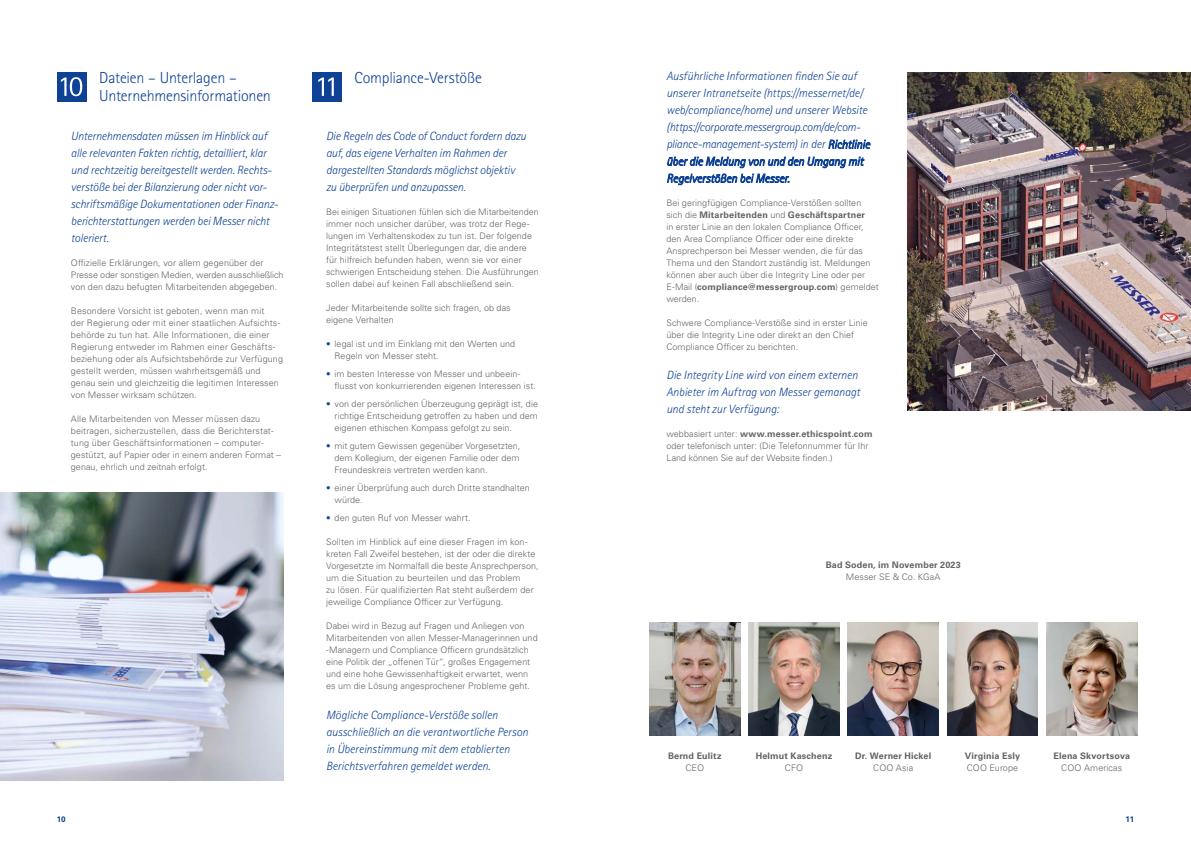
<style>
.page{position:relative;width:1191px;height:842px;background:#fff}
.page>*{position:absolute;margin:0;border:0;box-sizing:border-box;transform-origin:0 0}
.t1{font:300 16px/18px "Rotis Sans Serif Pro";letter-spacing:-.01em;color:#0f4295}
.t2{font:italic 300 12px/17px "Rotis Sans Serif Pro";letter-spacing:-.01em;color:#0f4295}
.t3{font:300 9px/12px "Univers LT Pro 45";letter-spacing:.005em;color:#636362}
.t4{font:700 9px "Univers LT Pro 65";letter-spacing:.02em;color:#636362}
.t5{font:700 8px "Univers LT Pro 65";color:#0f4295}
.s1{color:#0f4295}
.s2{font-family:"Univers LT Pro 45";font-weight:300}
</style>
<div class="page">
<div style="left:57px;top:72px;width:30px;height:30px;background:#0f4295"></div>
<svg style="left:61px;top:77px;width:21px;height:19px"></svg>
<div style="left:312px;top:72px;width:30px;height:30px;background:#0f4295"></div>
<svg style="left:318px;top:78px;width:16px;height:18px"></svg>
<img style="left:0;top:492px;width:283px;height:288px">
<img style="left:907px;top:72px;width:284px;height:339px">
<img style="left:649px;top:622px;width:91px;height:114px">
<img style="left:748px;top:622px;width:91px;height:114px">
<img style="left:947px;top:622px;width:90px;height:114px">
<img style="left:848px;top:622px;width:90px;height:114px">
<img style="left:1046px;top:622px;width:91px;height:114px">
<h1 class="t1" style="left:99px;top:69px;width:173px">Dateien – Unterlagen –<br>Unternehmensinformationen</h1>
<h1 class="t1" style="left:354px;top:69px;width:129px">Compliance-Verstöße</h1>
<p class="t2" style="left:71px;top:128px;width:209px">Unternehmensdaten müssen im Hinblick auf alle relevanten Fakten richtig, detailliert, klar und rechtzeitig bereitgestellt werden. Rechts&shy;verstöße bei der Bilanzierung oder nicht vor&shy;schriftsmäßige Dokumentationen oder Finanz&shy;berichterstattungen werden bei Messer nicht toleriert.</p>
<p class="t3" style="left:71px;top:257px;width:214px">Offizielle Erklärungen, vor allem gegenüber der<br>Presse oder sonstigen Medien, werden ausschließlich von den dazu befugten Mitarbeitenden abgegeben.</p>
<p class="t3" style="left:71px;top:305px;width:214px">Besondere Vorsicht ist geboten, wenn man mit<br>der Regierung oder mit einer staatlichen Aufsichts&shy;behörde zu tun hat. Alle Informationen, die einer Regierung entweder im Rahmen einer Geschäfts&shy;beziehung oder als Aufsichtsbehörde zur Verfügung gestellt werden, müssen wahrheitsgemäß und genau sein und gleichzeitig die legitimen Interessen von Messer wirksam schützen.</p>
<p class="t3" style="left:71px;top:413px;width:211px">Alle Mitarbeitenden von Messer müssen dazu beitragen, sicherzustellen, dass die Berichterstat&shy;tung über Geschäftsinformationen – computer&shy;gestützt, auf Papier oder in einem anderen Format – genau, ehrlich und zeitnah erfolgt.</p>
<h2 class="t2" style="left:326px;top:128px;width:202px">Die Regeln des Code of Conduct fordern dazu auf, das eigene Verhalten im Rahmen der dargestellten Standards möglichst objektiv zu überprüfen und anzupassen.</h2>
<p class="t3" style="left:326px;top:206px;width:214px">Bei einigen Situationen fühlen sich die Mitarbeitenden immer noch unsicher darüber, was trotz der Rege&shy;lungen im Verhaltenskodex zu tun ist. Der folgende Integritätstest stellt Überlegungen dar, die andere für hilfreich befunden haben, wenn sie vor einer schwierigen Entscheidung stehen. Die Ausführungen sollen dabei auf keinen Fall abschließend sein.</p>
<p class="t3" style="left:326px;top:302px;width:186px">Jeder Mitarbeitende sollte sich fragen, ob das eigene Verhalten</p>
<p class="t3" style="left:334px;top:338px;width:182px;text-indent:-9px"><span class="s1">•</span> legal ist und im Einklang mit den Werten und<br>Regeln von Messer steht.</p>
<p class="t3" style="left:334px;top:368px;width:203px;text-indent:-9px"><span class="s1">•</span> im besten Interesse von Messer und unbeein&shy;flusst von konkurrierenden eigenen Interessen ist.</p>
<p class="t3" style="left:334px;top:398px;width:205px;text-align:justify;text-indent:-9px"><span class="s1">•</span> von der persönlichen Überzeugung geprägt ist, die richtige Entscheidung getroffen zu haben und dem eigenen ethischen Kompass gefolgt zu sein.</p>
<p class="t3" style="left:334px;top:440px;width:187px;text-align:justify;text-indent:-9px"><span class="s1">•</span> mit gutem Gewissen gegenüber Vorgesetzten, dem Kollegium, der eigenen Familie oder dem Freundeskreis vertreten werden kann.</p>
<p class="t3" style="left:334px;top:482px;width:197px;text-indent:-9px"><span class="s1">•</span> einer Überprüfung auch durch Dritte standhalten würde.</p>
<p class="t3" style="left:326px;top:512px;width:146px"><span class="s1">•</span> den guten Ruf von Messer wahrt.</p>
<p class="t3" style="left:326px;top:536px;width:214px">Sollten im Hinblick auf eine dieser Fragen im kon&shy;kreten Fall Zweifel bestehen, ist der oder die direkte Vorgesetzte im Normalfall die beste Ansprechperson, um die Situation zu beurteilen und das Problem<br>zu lösen. Für qualifizierten Rat steht außerdem der jeweilige Compliance Officer zur Verfügung.</p>
<p class="t3" style="left:326px;top:620px;width:213px">Dabei wird in Bezug auf Fragen und Anliegen von Mitarbeitenden von allen Messer-Managerinnen und -Managern und Compliance Officern grundsätzlich eine Politik der „offenen Tür“, großes Engagement und eine hohe Gewissenhaftigkeit erwartet, wenn es um die Lösung angesprochener Probleme geht.</p>
<h2 class="t2" style="left:326px;top:706px;width:204px">Mögliche Compliance-Verstöße sollen ausschließlich an die verantwortliche Person in Übereinstimmung mit dem etablierten Berichtsverfahren gemeldet werden.</h2>
<p class="t2" style="left:666px;top:68px;width:205px">Ausführliche Informationen finden Sie auf unserer Intranetseite (https://messernet/de/ web/compliance/home) und unserer Website (https://corporate.messergroup.com/de/com&shy;pliance-management-system) in der Richtlinie über die Meldung von und den Umgang mit Regelverstößen bei Messer.</p>
<p class="t3" style="left:666px;top:197px;width:196px">Bei geringfügigen Compliance-Verstößen sollten</p>
<p class="t4" style="left:666px;top:209px;width:200px"><span class="s2">sich die</span> Mitarbeitenden <span class="s2">und</span> Geschäftspartner</p>
<p class="t3" style="left:666px;top:221px;width:206px">in erster Linie an den lokalen Compliance Officer, den Area Compliance Officer oder eine direkte Ansprechperson bei Messer wenden, die für das Thema und den Standort zuständig ist. Meldungen können aber auch über die Integrity Line oder per</p>
<p class="t4" style="left:666px;top:281px;width:214px"><span class="s2">E-Mail (</span>compliance@messergroup.com<span class="s2">) gemeldet</span></p>
<p class="t3" style="left:666px;top:293px;width:35px">werden.</p>
<p class="t3" style="left:666px;top:317px;width:203px">Schwere Compliance-Verstöße sind in erster Linie über die Integrity Line oder direkt an den Chief<br>Compliance Officer zu berichten.</p>
<h2 class="t2" style="left:666px;top:367px;width:195px">Die Integrity Line wird von einem externen<br>Anbieter im Auftrag von Messer gemanagt und steht zur Verfügung:</h2>
<p class="t4" style="left:666px;top:428px;width:208px"><span class="s2">webbasiert unter:</span> www.messer.ethicspoint.com</p>
<p class="t3" style="left:666px;top:440px;width:204px">oder telefonisch unter: (Die Telefonnummer für Ihr<br>Land können Sie auf der Website finden.)</p>
<p class="t4" style="left:825px;top:558px;width:136px">Bad Soden, im November 2023</p>
<p class="t3" style="left:846px;top:570px;width:96px">Messer SE &amp; Co. KGaA</p>
<p class="t4" style="left:668px;top:749px;width:55px">Bernd Eulitz</p>
<p class="t3" style="left:685px;top:762px;width:20px">CEO</p>
<p class="t4" style="left:755px;top:749px;width:78px">Helmut Kaschenz</p>
<p class="t3" style="left:785px;top:762px;width:20px">CFO</p>
<p class="t4" style="left:855px;top:749px;width:78px">Dr. Werner Hickel</p>
<p class="t3" style="left:873px;top:762px;width:42px">COO Asia</p>
<p class="t4" style="left:965px;top:749px;width:57px">Virginia Esly</p>
<p class="t3" style="left:966px;top:762px;width:53px">COO Europe</p>
<p class="t4" style="left:1053px;top:749px;width:78px">Elena Skvortsova</p>
<p class="t3" style="left:1061px;top:762px;width:62px">COO Americas</p>
<p class="t5" style="left:57px;top:814px;width:11px">10</p>
<p class="t5" style="left:1125px;top:814px;width:10px">11</p>
</div>
